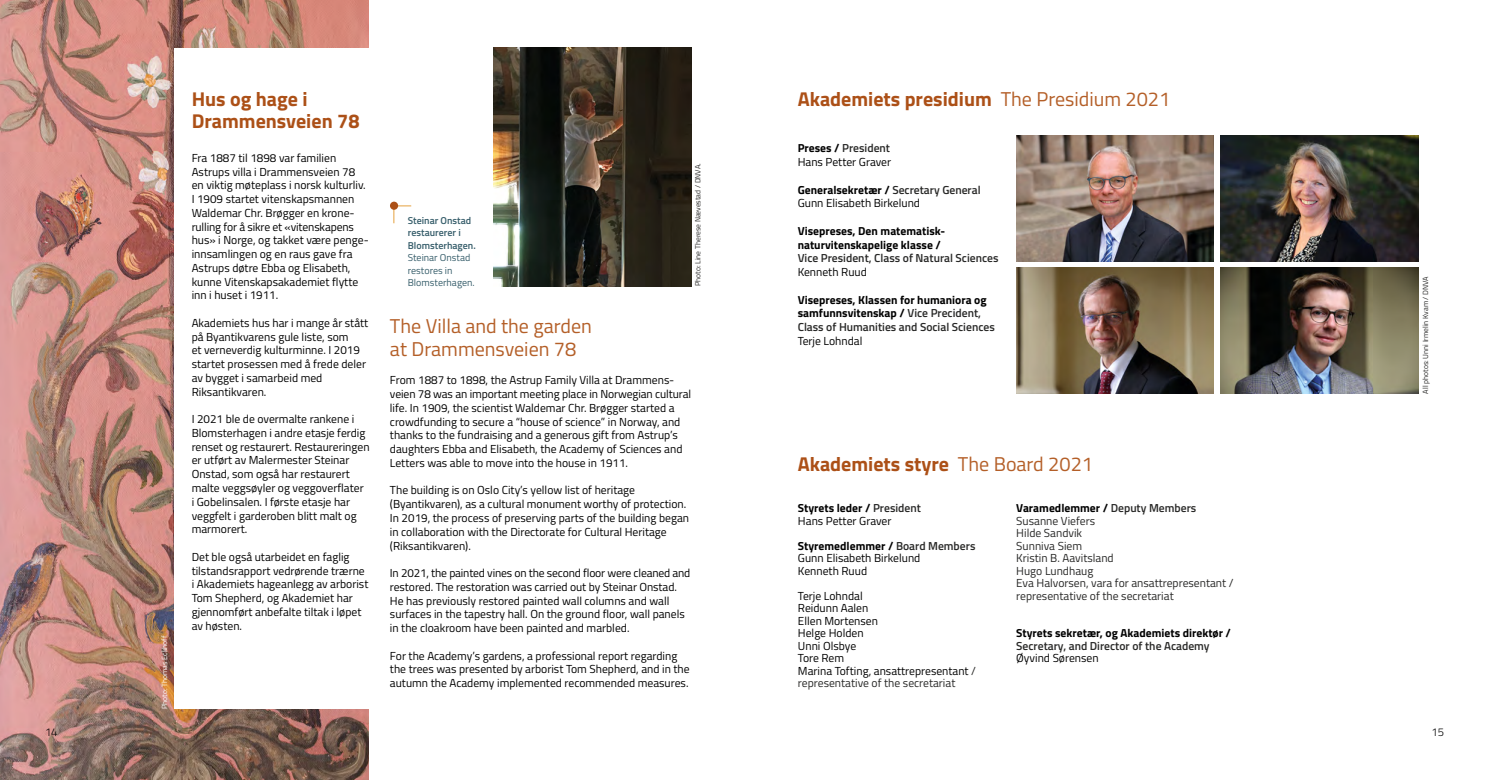
<style>
.page{position:relative;width:1489px;height:780px;background:#fff}
.page>*{position:absolute;margin:0;border:0;box-sizing:border-box;transform-origin:0 0}
.t1{font:700 20px/21.5px "Titillium";color:#ac5017}
.t2{font:20px/23.8px "Titillium";color:#b45f28}
.t3{font:11.62px/13.8px "Titillium";color:#000}
.t4{font:700 11.62px/13.8px "Titillium";color:#000}
.t5{font:11.62px/12.5px "Titillium";color:#282827}
.t6{font:600 11.62px "Titillium";color:#282827}
.t7{font:300 11.25px "Titillium";color:#000}
.t8{font:600 10px/12.5px "Titillium";color:#375e6b}
.t9{font:10px/12.5px "Titillium";color:#375e6b}
.t10{font:7.5px "Titillium";color:#282827}
.t11{font:7.5px "Titillium";color:#fff}
.s1{font-weight:400;color:#b45f28}
.s2{font-weight:700}
.s3{font-weight:600;color:#282827}
.s4{color:#282827}
.s5{font-weight:700;color:#000}
.s6{font-weight:600}
</style>
<div class="page">
<img style="left:0;top:0;width:369px;height:780px">
<img style="left:1016px;top:135px;width:197px;height:126px">
<img style="left:1220px;top:135px;width:197px;height:126px">
<img style="left:1220px;top:268px;width:197px;height:125px">
<div style="left:174px;top:48px;width:237px;height:138px;background:#fff"></div>
<img style="left:493px;top:48px;width:198px;height:238px">
<div style="left:174px;top:135px;width:198px;height:574px;background:#fff"></div>
<svg style="left:393px;top:205px;width:19px;height:19px"></svg>
<div style="left:390px;top:202px;width:8px;height:8px;background:#ac5017;border-radius:50%"></div>
<img style="left:1016px;top:268px;width:197px;height:125px">
<p class="t11" style="left:159px;top:709px;width:75px;rotate:-90deg">Photo: Thomas Eckhoff</p>
<h1 class="t1" style="left:192px;top:87px;width:169px">Hus og hage i<br>Drammensveien 78</h1>
<h1 class="t1" style="left:797px;top:87px;width:374px">Akademiets presidium <span class="s1">The Presidium 2021</span></h1>
<p class="t3" style="left:192px;top:150px;width:179px">Fra 1887 til 1898 var familien<br>Astrups villa i Drammensveien 78 en viktig møteplass i norsk kulturliv.<br>I 1909 startet vitenskapsmannen<br>Waldemar Chr. Brøgger en krone&shy;rulling for å sikre et «vitenskapens hus» i Norge, og takket være penge&shy;innsamlingen og en raus gave fra<br>Astrups døtre Ebba og Elisabeth, kunne Vitenskapsakademiet flytte inn i huset i 1911.</p>
<p class="t3" style="left:192px;top:315px;width:178px">Akademiets hus har i mange år stått på Byantikvarens gule liste, som<br>et verneverdig kulturminne. I 2019 startet prosessen med å frede deler av bygget i samarbeid med<br>Riksantikvaren.</p>
<p class="t3" style="left:192px;top:411px;width:179px">I 2021 ble de overmalte rankene i<br>Blomsterhagen i andre etasje ferdig renset og restaurert. Restaureringen er utført av Malermester Steinar<br>Onstad, som også har restaurert malte veggsøyler og veggoverflater<br>i Gobelinsalen. I første etasje har veggfelt i garderoben blitt malt og marmorert.</p>
<p class="t3" style="left:192px;top:549px;width:178px">Det ble også utarbeidet en faglig tilstandsrapport vedrørende trærne i Akademiets hageanlegg av arborist<br>Tom Shepherd, og Akademiet har gjennomført anbefalte tiltak i løpet av høsten.</p>
<p class="t8" style="left:408px;top:213px;width:69px">Steinar Onstad restaurerer i<br>Blomsterhagen.</p>
<p class="t9" style="left:408px;top:251px;width:68px">Steinar Onstad restores in<br>Blomsterhagen.</p>
<h1 class="t2" style="left:390px;top:313px;width:203px">The Villa and the garden at Drammensveien 78</h1>
<p class="t10" style="left:692px;top:286px;width:124px;rotate:-90deg">Photo: Line Therese Nævestad / DNVA.</p>
<p class="t3" style="left:390px;top:373px;width:303px">From 1887 to 1898, the Astrup Family Villa at Drammens&shy;veien 78 was an important meeting place in Norwegian cultural life. In 1909, the scientist Waldemar Chr. Brøgger started a crowdfunding to secure a “house of science” in Norway, and thanks to the fundraising and a generous gift from Astrup’s daughters Ebba and Elisabeth, the Academy of Sciences and Letters was able to move into the house in 1911.</p>
<p class="t3" style="left:390px;top:483px;width:300px">The building is on Oslo City’s yellow list of heritage (Byantikvaren), as a cultural monument worthy of protection.<br>In 2019, the process of preserving parts of the building began in collaboration with the Directorate for Cultural Heritage (Riksantikvaren).</p>
<p class="t3" style="left:390px;top:565px;width:302px">In 2021, the painted vines on the second floor were cleaned and restored. The restoration was carried out by Steinar Onstad.<br>He has previously restored painted wall columns and wall surfaces in the tapestry hall. On the ground floor, wall panels in the cloakroom have been painted and marbled.</p>
<p class="t3" style="left:390px;top:648px;width:301px">For the Academy’s gardens, a professional report regarding the trees was presented by arborist Tom Shepherd, and in the autumn the Academy implemented recommended measures.</p>
<p class="t3" style="left:797px;top:141px;width:95px"><span class="s2">Preses /</span> <span class="s3">President<br></span>Hans Petter Graver</p>
<p class="t3" style="left:797px;top:182px;width:184px"><span class="s2">Generalsekretær /</span> <span class="s3">Secretary General<br></span>Gunn Elisabeth Birkelund</p>
<p class="t4" style="left:797px;top:223px;width:149px">Visepreses, Den matematisk&shy;naturvitenskapelige klasse /</p>
<p class="t6" style="left:797px;top:249px;width:202px">Vice President, Class of Natural Sciences</p>
<p class="t3" style="left:797px;top:264px;width:71px">Kenneth Ruud</p>
<p class="t4" style="left:797px;top:292px;width:199px">Visepreses, Klassen for humaniora og samfunnsvitenskap / <span class="s3">Vice Precident,<br>Class of Humanities and Social Sciences</span></p>
<p class="t3" style="left:797px;top:333px;width:66px">Terje Lohndal</p>
<h1 class="t1" style="left:797px;top:452px;width:297px">Akademiets styre <span class="s1">The Board 2021</span></h1>
<p class="t3" style="left:798px;top:501px;width:124px;line-height:12.5px"><span class="s2">Styrets leder /</span> <span class="s3">President<br></span>Hans Petter Graver</p>
<p class="t3" style="left:798px;top:538px;width:179px;line-height:12.5px"><span class="s2">Styremedlemmer /</span> <span class="s3">Board Members<br></span>Gunn Elisabeth Birkelund<br>Kenneth Ruud</p>
<p class="t3" style="left:798px;top:588px;width:179px;line-height:12.5px">Terje Lohndal<br>Reidunn Aalen<br>Ellen Mortensen<br>Helge Holden<br>Unni Olsbye<br>Tore Rem<br>Marina Tofting, ansattrepresentant <span class="s4">/ representative of the secretariat</span></p>
<p class="t5" style="left:1016px;top:501px;width:219px"><span class="s5">Varamedlemmer /</span> <span class="s6">Deputy Members<br></span>Susanne Viefers<br>Hilde Sandvik<br>Sunniva Siem<br>Kristin B. Aavitsland<br>Hugo Lundhaug<br>Eva Halvorsen, vara for ansattrepresentant / representative of the secretariat</p>
<p class="t4" style="left:1016px;top:625px;width:216px">Styrets sekretær, og Akademiets direktør /</p>
<p class="t6" style="left:1016px;top:636px;width:195px">Secretary, and Director of the Academy</p>
<p class="t3" style="left:1016px;top:650px;width:84px">Øyvind Sørensen</p>
<p class="t10" style="left:1419px;top:393px;width:119px;rotate:-90deg">All photos: Unni Irmelin Kvam / DNVA</p>
<p class="t7" style="left:45px;top:723px;width:14px">14</p>
<p class="t7" style="left:1431px;top:723px;width:14px">15</p>
</div>
